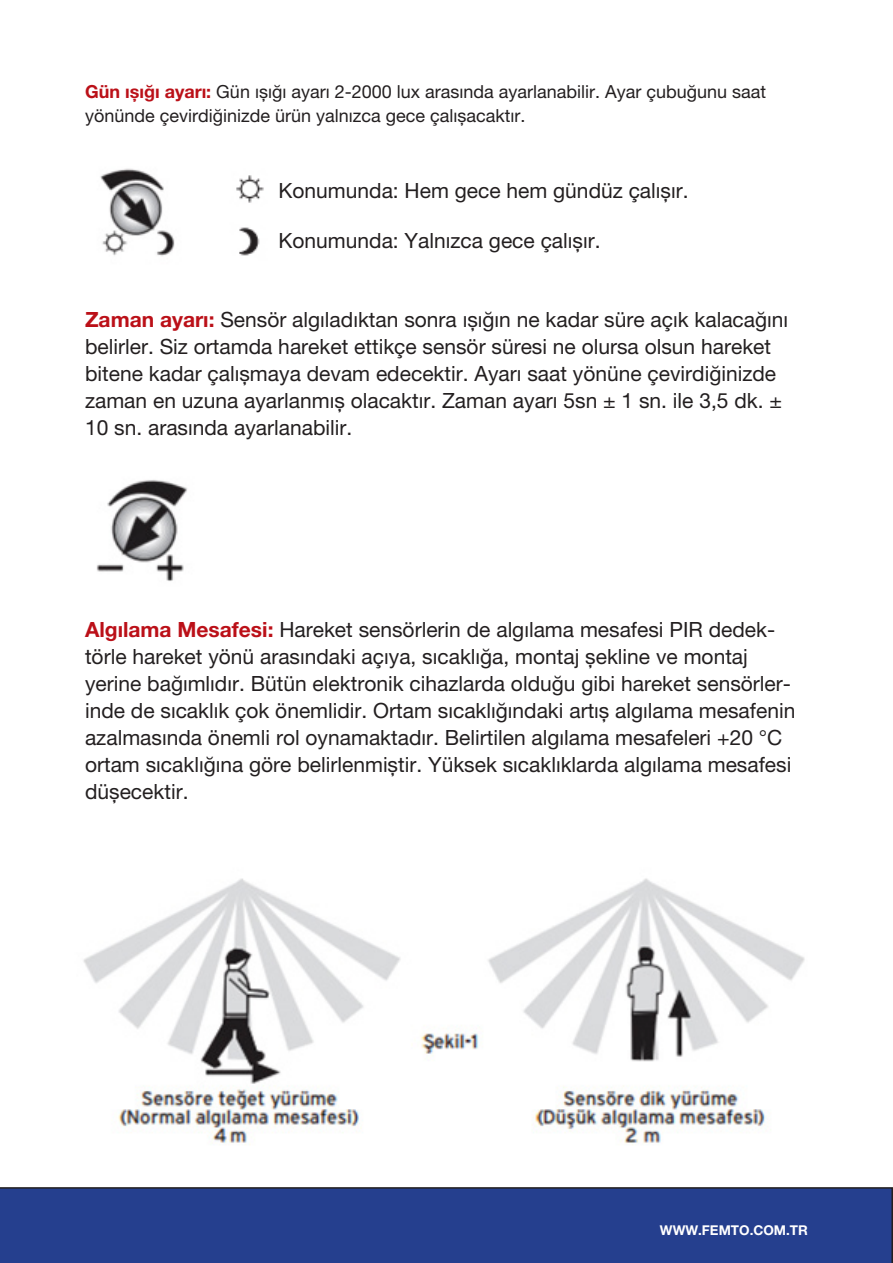
<style>
.page{position:relative;width:893px;height:1263px;background:#fff}
.page>*{position:absolute;margin:0;border:0;box-sizing:border-box;transform-origin:0 0}
.body{font:21px/27px "Helvetica Neue LT Pro";color:#231f20}
.t1{font:18px/24px "Helvetica Neue LT Pro";color:#231f20}
.t2{font:700 13.5px "Helvetica Neue LT Pro";color:#fff}
.s1{font-weight:700;color:#bb1018}
</style>
<div class="page">
<div style="left:0;top:1187px;width:893px;height:76px;background:#253f8e"></div>
<img style="left:239px;top:227px;width:21px;height:29px">
<img style="left:236px;top:175px;width:28px;height:28px">
<img style="left:100px;top:168px;width:75px;height:88px">
<img style="left:96px;top:480px;width:91px;height:101px">
<img style="left:83px;top:878px;width:722px;height:267px">
<p class="t1" style="left:85px;top:79px;width:683px"><span class="s1">Gün ışığı ayarı:</span> Gün ışığı ayarı 2-2000 lux arasında ayarlanabilir. Ayar çubuğunu saat yönünde çevirdiğinizde ürün yalnızca gece çalışacaktır.</p>
<p class="body" style="left:279px;top:177px;width:412px">Konumunda: Hem gece hem gündüz çalışır.</p>
<p class="body" style="left:279px;top:227px;width:324px">Konumunda: Yalnızca gece çalışır.</p>
<p class="body" style="left:85px;top:305px;width:705px"><span class="s1">Zaman ayarı:</span> Sensör algıladıktan sonra ışığın ne kadar süre açık kalacağını belirler. Siz ortamda hareket ettikçe sensör süresi ne olursa olsun hareket bitene kadar çalışmaya devam edecektir. Ayarı saat yönüne çevirdiğinizde zaman en uzuna ayarlanmış olacaktır. Zaman ayarı 5sn ± 1 sn. ile 3,5 dk. ± 10 sn. arasında ayarlanabilir.</p>
<p class="body" style="left:85px;top:615px;width:712px"><span class="s1">Algılama Mesafesi:</span> Hareket sensörlerin de algılama mesafesi PIR dedek&shy;törle hareket yönü arasındaki açıya, sıcaklığa, montaj şekline ve montaj yerine bağımlıdır. Bütün elektronik cihazlarda olduğu gibi hareket sensörler&shy;inde de sıcaklık çok önemlidir. Ortam sıcaklığındaki artış algılama mesafenin azalmasında önemli rol oynamaktadır. Belirtilen algılama mesafeleri +20 °C ortam sıcaklığına göre belirlenmiştir. Yüksek sıcaklıklarda algılama mesafesi düşecektir.</p>
<p class="t2" style="left:660px;top:1221px;width:149px">WWW.FEMTO.COM.TR</p>
</div>
